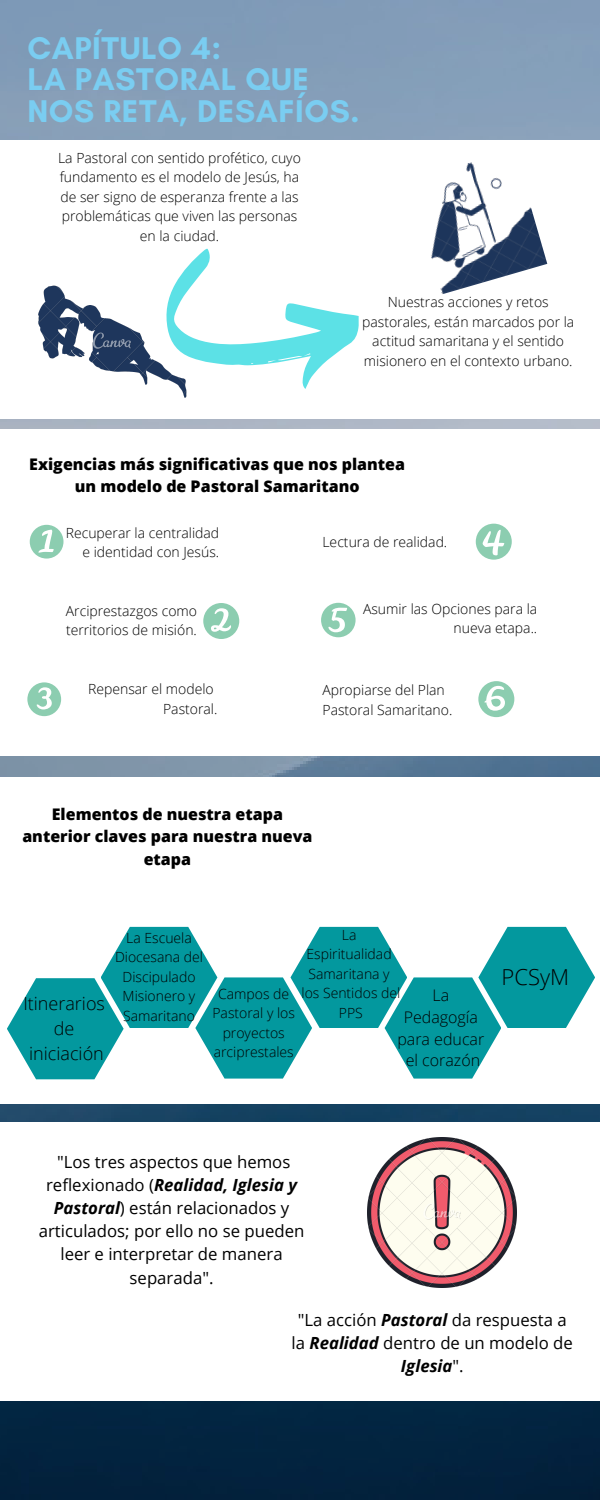
<style>
.page{position:relative;width:600px;height:1500px;background:#fff}
.page>*{position:absolute;margin:0;border:0;box-sizing:border-box;transform-origin:0 0}
.t1{font:700 32px "Glacial Indifference";letter-spacing:.02em;color:#7acdf1}
.t2{font:300 22px "Open Sans";color:#000}
.t3{font:300 18px "Open Sans";color:#000}
.t4{font:16.8px/23.2px "Open Sans";color:#000;text-align:center}
.t5{font:800 16px/22.4px "Open Sans";color:#000;text-align:center}
.t6{font:300 16px "Open Sans";color:#000}
.t7{font:300 14px/19.5px "Open Sans";color:#000;text-align:center}
.s1{font-weight:700;font-style:italic}
</style>
<div class="page">
<img style="left:0;top:0;width:600px;height:1500px">
<div style="left:0;top:429px;width:600px;height:327px;background:#fff"></div>
<div style="left:0;top:140px;width:600px;height:279px;background:#fff"></div>
<svg style="left:174px;top:249px;width:185px;height:140px"></svg>
<img style="left:431px;top:162px;width:116px;height:132px">
<img style="left:38px;top:286px;width:151px;height:112px">
<svg style="left:30px;top:525px;width:33px;height:34px"></svg>
<svg style="left:203px;top:603px;width:36px;height:36px"></svg>
<svg style="left:27px;top:682px;width:34px;height:34px"></svg>
<svg style="left:476px;top:524px;width:36px;height:36px"></svg>
<svg style="left:321px;top:603px;width:35px;height:34px"></svg>
<svg style="left:478px;top:681px;width:36px;height:36px"></svg>
<div style="left:0;top:777px;width:600px;height:327px;background:#fff"></div>
<div style="left:0;top:1122px;width:600px;height:278px;background:#fff"></div>
<svg style="left:7px;top:927px;width:588px;height:152px"></svg>
<img style="left:367px;top:1138px;width:149px;height:149px">
<p class="t1" style="left:27px;top:28px;width:195px">CAPÍTULO 4:</p>
<p class="t1" style="left:27px;top:60px;width:283px">LA PASTORAL QUE</p>
<p class="t1" style="left:27px;top:91px;width:334px">NOS RETA, DESAFÍOS.</p>
<p class="t7" style="left:58px;top:148px;width:244px">La Pastoral con sentido profético, cuyo fundamento es el modelo de Jesús, ha de ser signo de esperanza frente a las problemáticas que viven las personas en la ciudad.</p>
<p class="t7" style="left:362px;top:292px;width:214px">Nuestras acciones y retos pastorales, están marcados por la actitud samaritana y el sentido misionero en el contexto urbano.</p>
<p class="t5" style="left:29px;top:453px;width:377px;line-height:21.9px">Exigencias más significativas que nos plantea un modelo de Pastoral Samaritano</p>
<p class="t7" style="left:66px;top:522px;width:155px">Recuperar la centralidad</p>
<p class="t7" style="left:83px;top:542px;width:138px">e identidad con Jesús.</p>
<p class="t7" style="left:66px;top:600px;width:133px;text-align:left">Arciprestazgos como territorios de misión.</p>
<p class="t7" style="left:88px;top:679px;width:127px">Repensar el modelo</p>
<p class="t7" style="left:163px;top:698px;width:56px">Pastoral.</p>
<p class="t7" style="left:322px;top:532px;width:126px">Lectura de realidad.</p>
<p class="t7" style="left:363px;top:599px;width:176px;text-align:right">Asumir las Opciones para la nueva etapa..</p>
<p class="t7" style="left:322px;top:680px;width:124px">Apropiarse del Plan</p>
<p class="t7" style="left:322px;top:700px;width:131px">Pastoral Samaritano.</p>
<p class="t5" style="left:22px;top:802px;width:292px">Elementos de nuestra etapa anterior claves para nuestra nueva etapa</p>
<p class="t3" style="left:23px;top:991px;width:83px">Itinerarios</p>
<p class="t3" style="left:54px;top:1016px;width:22px">de</p>
<p class="t3" style="left:29px;top:1041px;width:76px">iniciación</p>
<p class="t7" style="left:115px;top:928px;width:89px">La Escuela<br>Diocesana del<br>Discipulado<br>Misionero y<br>Samaritano</p>
<p class="t7" style="left:212px;top:984px;width:84px">Campos de<br>Pastoral y los proyectos arciprestales</p>
<p class="t7" style="left:342px;top:925px;width:16px">La</p>
<p class="t7" style="left:307px;top:944px;width:87px">Espiritualidad</p>
<p class="t7" style="left:309px;top:964px;width:83px">Samaritana y</p>
<p class="t7" style="left:302px;top:983px;width:100px">los Sentidos del<br>PPS</p>
<p class="t6" style="left:433px;top:984px;width:18px">La</p>
<p class="t6" style="left:404px;top:1006px;width:76px">Pedagogía</p>
<p class="t6" style="left:397px;top:1027px;width:88px">para educar</p>
<p class="t6" style="left:406px;top:1049px;width:76px">el corazón</p>
<p class="t2" style="left:502px;top:962px;width:69px">PCSyM</p>
<p class="t4" style="left:39px;top:1150px;width:267px">"Los tres aspectos que hemos reflexionado (<span class="s1">Realidad, Iglesia y<br>Pastoral</span>) están relacionados y articulados; por ello no se pueden leer e interpretar de manera separada".</p>
<p class="t4" style="left:292px;top:1308px;width:283px">"La acción <span class="s1">Pastoral</span> da respuesta a la <span class="s1">Realidad</span> dentro de un modelo de<br><span class="s1">Iglesia</span>".</p>
</div>
